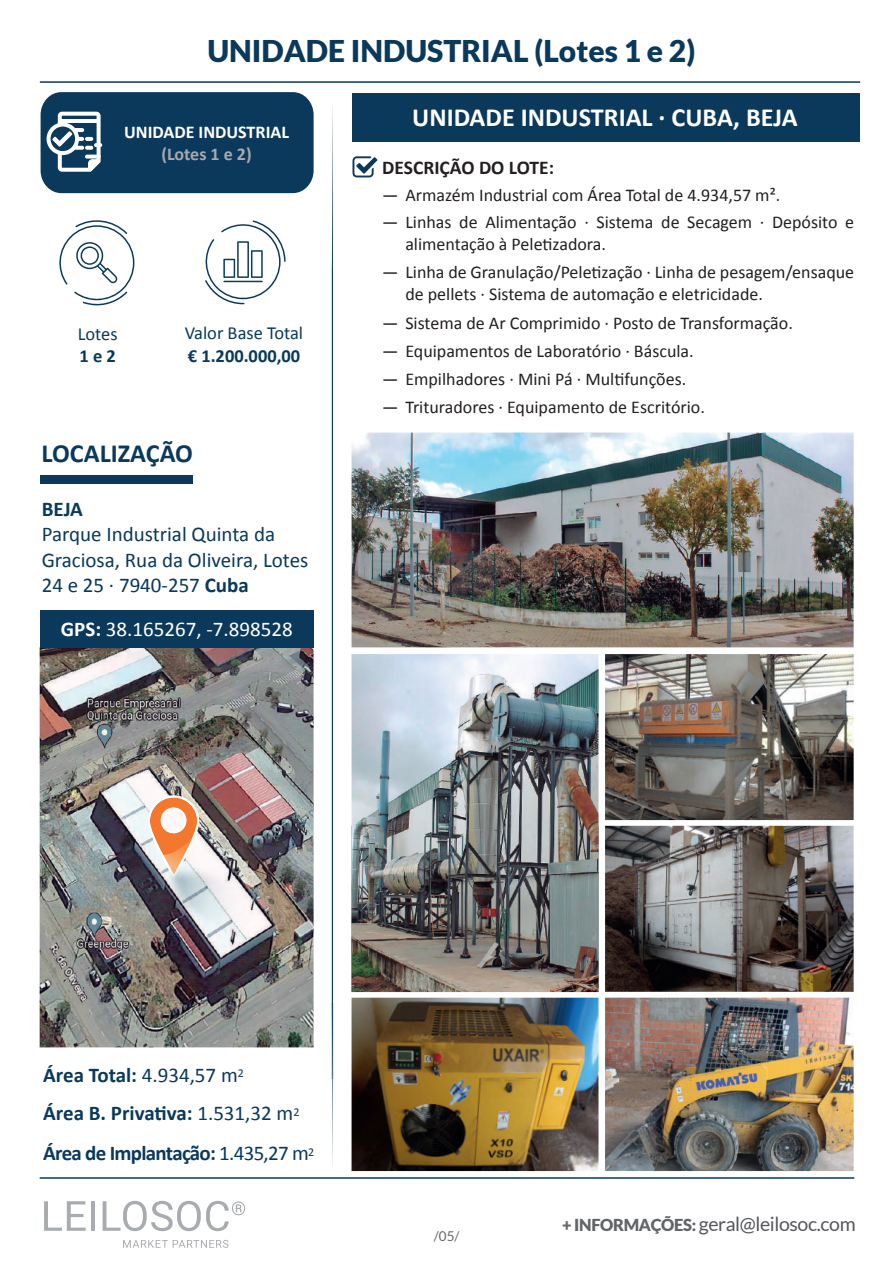
<style>
.page{position:relative;width:893px;height:1263px;background:#fff}
.page>*{position:absolute;margin:0;border:0;box-sizing:border-box;transform-origin:0 0}
.t1{font:900 30px "Lato";color:#0a395c}
.t2{font:700 26.25px "Calibri";color:#fff}
.t3{font:700 26.25px "Calibri";color:#0a395c}
.t4{font:700 21px/39.3px "Calibri";letter-spacing:-.015em;color:#0a395c}
.t5{font:21px/25.2px "Calibri";color:#0a395c}
.t6{font:21px "Calibri";color:#fff}
.t7{font:19.5px "Lato";letter-spacing:-.02em;color:#55575c}
.t8{font:700 19.5px "Calibri";color:#231f20}
.t9{font:18.45px "Calibri";color:#0a395c}
.t10{font:700 18.45px "Calibri";color:#0a395c}
.t11{font:18px/21.6px "Calibri";color:#231f20}
.t12{font:700 18px "Calibri";color:#fff}
.t13{font:700 18px "Calibri";color:#a8a9ad}
.t14{font:13.5px "Lato";color:#636568}
.s1{font-weight:700}
.s2{font-weight:400}
.s3{font-weight:900;font-size:16.5px;color:#636568}
</style>
<div class="page">
<svg style="left:44px;top:1201px;width:42px;height:30px"></svg>
<hr style="left:91px;top:1201px;width:4px;height:30px;background:#a8abaf">
<svg style="left:103px;top:1201px;width:142px;height:30px"></svg>
<svg style="left:123px;top:1240px;width:106px;height:8px"></svg>
<img style="left:352px;top:998px;width:246px;height:173px">
<img style="left:605px;top:998px;width:249px;height:173px">
<img style="left:605px;top:826px;width:249px;height:166px">
<img style="left:352px;top:654px;width:246px;height:338px">
<img style="left:605px;top:654px;width:249px;height:166px">
<img style="left:40px;top:648px;width:274px;height:399px">
<div style="left:40px;top:610px;width:274px;height:38px;background:#0a395c"></div>
<div style="left:352px;top:93px;width:508px;height:49px;background:#0a395c"></div>
<div style="left:40px;top:476px;width:152px;height:8px;background:#0a395c"></div>
<hr style="left:40px;top:1177px;width:814px;height:2px;background:#0a395c">
<svg style="left:332px;top:107px;width:1px;height:1058px"></svg>
<svg style="left:352px;top:156px;width:25px;height:21px"></svg>
<hr style="left:40px;top:81px;width:820px;height:2px;background:#0a395c">
<div style="left:41px;top:92px;width:273px;height:101px;background:#0a395c;border-radius:22px"></div>
<svg style="left:205px;top:220px;width:81px;height:84px"></svg>
<svg style="left:46px;top:111px;width:56px;height:61px"></svg>
<svg style="left:59px;top:220px;width:75px;height:86px"></svg>
<img style="left:131px;top:831px;width:162px;height:137px">
<svg style="left:147px;top:794px;width:51px;height:85px"></svg>
<img style="left:352px;top:433px;width:502px;height:214px">
<h1 class="t1" style="left:207px;top:33px;width:489px">UNIDADE INDUSTRIAL (Lotes 1 e 2)</h1>
<p class="t12" style="left:124px;top:119px;width:166px">UNIDADE INDUSTRIAL</p>
<p class="t13" style="left:161px;top:142px;width:92px">(Lotes 1 e 2)</p>
<p class="t9" style="left:78px;top:322px;width:41px">Lotes</p>
<p class="t10" style="left:79px;top:343px;width:38px">1 e 2</p>
<p class="t9" style="left:185px;top:322px;width:120px">Valor Base Total</p>
<p class="t10" style="left:188px;top:342px;width:114px">€ 1.200.000,00</p>
<h2 class="t3" style="left:42px;top:435px;width:153px">LOCALIZAÇÃO</h2>
<p class="t4" style="left:42px;top:489px;width:43px">BEJA</p>
<p class="t5" style="left:42px;top:521px;width:268px">Parque Industrial Quinta da<br>Graciosa, Rua da Oliveira, Lotes<br>24 e 25 · 7940-257 <span class="s1">Cuba</span></p>
<p class="t6" style="left:61px;top:615px;width:233px"><span class="s1">GPS:</span> 38.165267, -7.898528</p>
<h2 class="t2" style="left:412px;top:99px;width:387px">UNIDADE INDUSTRIAL · CUBA, BEJA</h2>
<p class="t8" style="left:382px;top:154px;width:173px">DESCRIÇÃO DO LOTE:</p>
<p class="t11" style="left:382px;top:183px;width:400px">— Armazém Industrial com Área Total de 4.934,57 m².</p>
<p class="t11" style="left:405px;top:210px;width:450px;text-indent:-23px">— Linhas de Alimentação · Sistema de Secagem · Depósito e alimentação à Peletizadora.</p>
<p class="t11" style="left:405px;top:260px;width:450px;text-indent:-23px">— Linha de Granulação/Peletização · Linha de pesagem/ensaque de pellets · Sistema de automação e eletricidade.</p>
<p class="t11" style="left:382px;top:311px;width:412px">— Sistema de Ar Comprimido · Posto de Transformação.</p>
<p class="t11" style="left:382px;top:339px;width:313px">— Equipamentos de Laboratório · Báscula.</p>
<p class="t11" style="left:382px;top:367px;width:306px">— Empilhadores · Mini Pá · Multifunções.</p>
<p class="t11" style="left:382px;top:395px;width:324px">— Trituradores · Equipamento de Escritório.</p>
<p class="t4" style="left:43px;top:1054px;width:272px">Área Total: <span class="s2">4.934,57 m</span><sup>2<br></sup>Área B. Privativa: <span class="s2">1.531,32 m</span><sup>2<br></sup>Área de Implantação: <span class="s2">1.435,27 m</span><sup>2</sup></p>
<p class="t14" style="left:434px;top:1229px;width:27px">/05/</p>
<p class="t7" style="left:562px;top:1213px;width:295px"><span class="s3">+ INFORMAÇÕES:</span> geral@leilosoc.com</p>
</div>
